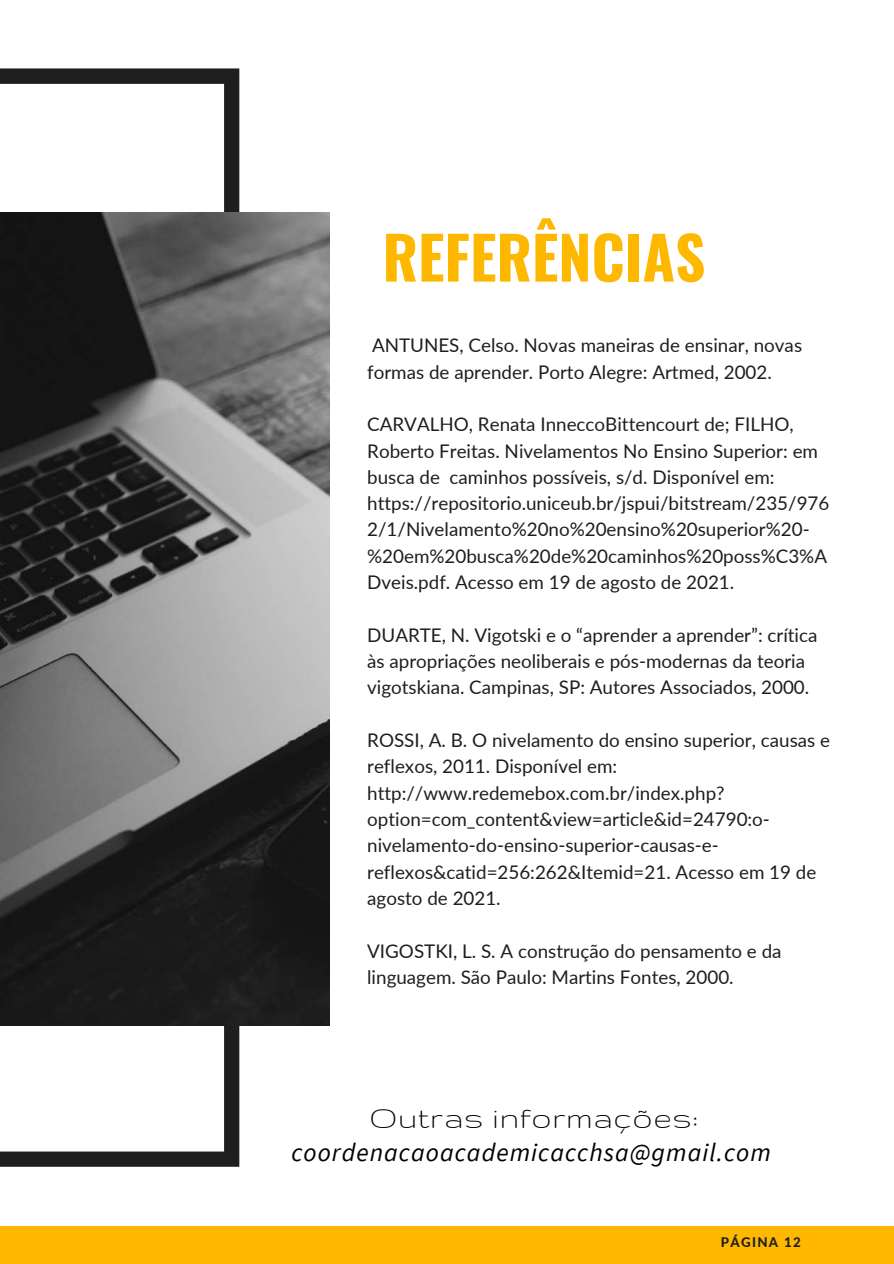
<style>
.page{position:relative;width:894px;height:1264px;background:#fff}
.page>*{position:absolute;margin:0;border:0;box-sizing:border-box;transform-origin:0 0}
.t1{font:700 59.1px "Oswald";color:#ffb800}
.t2{font:33.3px "Gruppo";letter-spacing:.02em;color:#000}
.t3{font:italic 25.5px "Source Sans Pro";letter-spacing:.04em;color:#000}
.t4{font:18.75px/26.2px "Lato";color:#1e1e1e}
.t5{font:800 13.2px "Lato";letter-spacing:.1em;color:#1e1e1e}
</style>
<div class="page">
<div style="left:0;top:1226px;width:893px;height:37px;background:#ffb800"></div>
<svg style="left:0;top:68px;width:239px;height:1098px"></svg>
<img style="left:0;top:212px;width:329px;height:813px">
<h1 class="t1" style="left:382px;top:211px;width:324px">REFERÊNCIAS</h1>
<p class="t4" style="left:367px;top:332px;width:436px">ANTUNES, Celso. Novas maneiras de ensinar, novas formas de aprender. Porto Alegre: Artmed, 2002.</p>
<p class="t4" style="left:367px;top:411px;width:463px">CARVALHO, Renata InneccoBittencourt de; FILHO, Roberto Freitas. Nivelamentos No Ensino Superior: em busca de caminhos possíveis, s/d. Disponível em: https://repositorio.uniceub.br/jspui/bitstream/235/976<br>2/1/Nivelamento%20no%20ensino%20superior%20- %20em%20busca%20de%20caminhos%20poss%C3%A Dveis.pdf. Acesso em 19 de agosto de 2021.</p>
<p class="t4" style="left:367px;top:621px;width:451px">DUARTE, N. Vigotski e o “aprender a aprender”: crítica às apropriações neoliberais e pós-modernas da teoria vigotskiana. Campinas, SP: Autores Associados, 2000.</p>
<p class="t4" style="left:367px;top:726px;width:464px">ROSSI, A. B. O nivelamento do ensino superior, causas e reflexos, 2011. Disponível em: http://www.redemebox.com.br/index.php? option=com_content&amp;view=article&amp;id=24790:o&shy;nivelamento-do-ensino-superior-causas-e&shy;reflexos&amp;catid=256:262&amp;Itemid=21. Acesso em 19 de agosto de 2021.</p>
<p class="t4" style="left:367px;top:937px;width:416px">VIGOSTKI, L. S. A construção do pensamento e da linguagem. São Paulo: Martins Fontes, 2000.</p>
<h2 class="t2" style="left:369px;top:1101px;width:330px">Outras informações:</h2>
<h3 class="t3" style="left:291px;top:1135px;width:481px">coordenacaoacademicacchsa@gmail.com</h3>
<p class="t5" style="left:720px;top:1233px;width:81px">PÁGINA 12</p>
</div>
